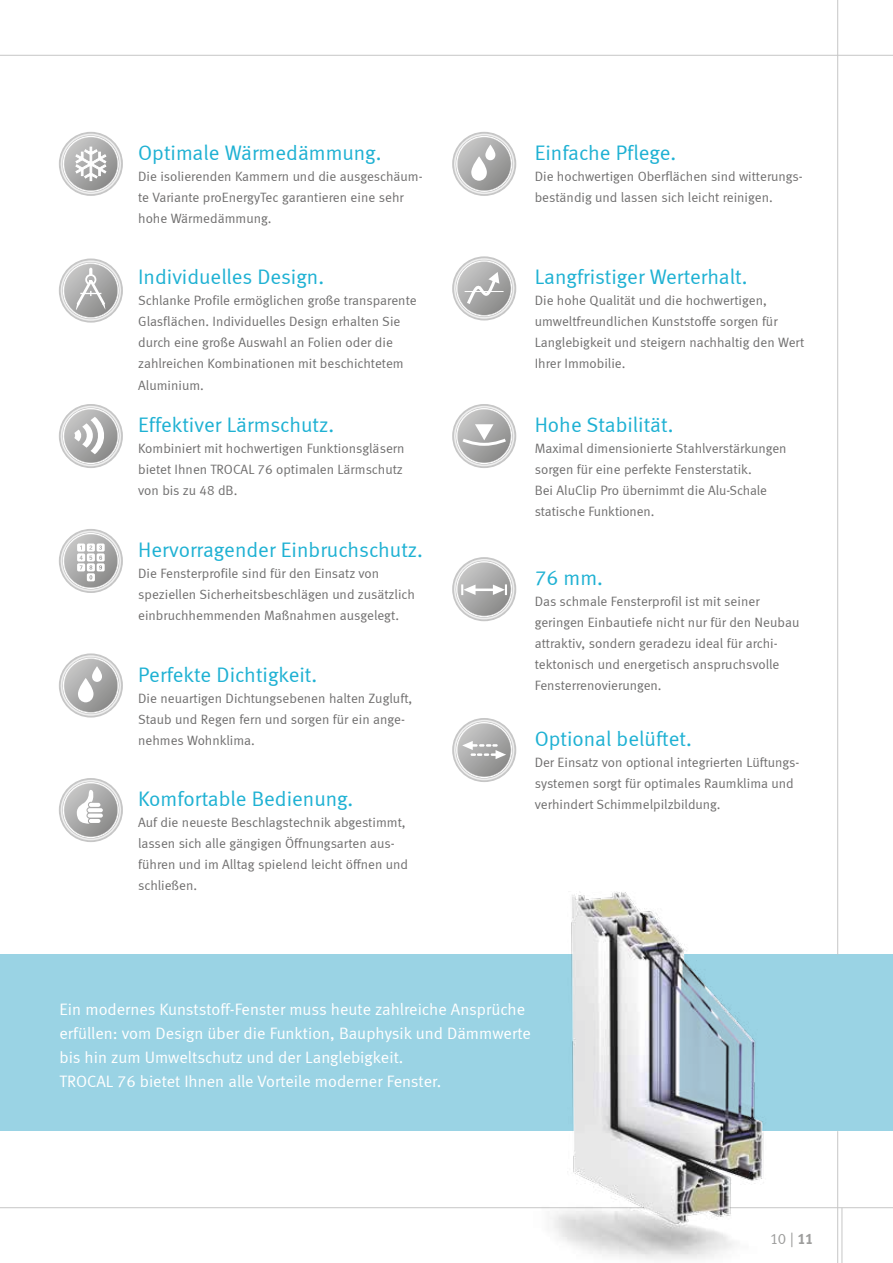
<style>
.page{position:relative;width:893px;height:1263px;background:#fff}
.page>*{position:absolute;margin:0;border:0;box-sizing:border-box;transform-origin:0 0}
.t1{font:21px "Meta Normal LF";color:#1eb1d3}
.t2{font:16.5px/24px "Meta Normal LF";color:#fff}
.t3{font:15px "Meta Normal LF";color:#9d9d9c}
.t4{font:13.5px/21px "Meta Normal LF";color:#706f6f}
.s1{font-family:"Meta Bold LF"}
</style>
<div class="page">
<hr style="left:842px;top:1208px;width:1px;height:55px;background:#c6c6c6">
<hr style="left:0;top:55px;width:893px;height:1px;background:#c6c6c6">
<hr style="left:0;top:1207px;width:893px;height:1px;background:#c6c6c6">
<div style="left:0;top:955px;width:893px;height:176px;background:#9ad3e4"></div>
<hr style="left:837px;top:0;width:1px;height:955px;background:#c6c6c6">
<img style="left:472px;top:865px;width:368px;height:398px">
<svg style="left:59px;top:531px;width:63px;height:60px"></svg>
<svg style="left:452px;top:134px;width:63px;height:60px"></svg>
<svg style="left:452px;top:258px;width:63px;height:61px"></svg>
<hr style="left:465px;top:291px;width:39px;height:1px;background:#fff">
<svg style="left:452px;top:406px;width:63px;height:60px"></svg>
<svg style="left:452px;top:559px;width:63px;height:60px"></svg>
<svg style="left:452px;top:720px;width:63px;height:60px"></svg>
<svg style="left:59px;top:406px;width:63px;height:60px"></svg>
<svg style="left:59px;top:134px;width:63px;height:60px"></svg>
<svg style="left:59px;top:260px;width:63px;height:61px"></svg>
<svg style="left:59px;top:655px;width:63px;height:61px"></svg>
<svg style="left:59px;top:780px;width:63px;height:60px"></svg>
<h1 class="t1" style="left:138px;top:140px;width:245px">Optimale Wärmedämmung.</h1>
<p class="t4" style="left:138px;top:166px;width:286px">Die isolierenden Kammern und die ausgeschäum&shy;te Variante proEnergyTec garantieren eine sehr hohe Wärmedämmung.</p>
<h1 class="t1" style="left:138px;top:265px;width:187px">Individuelles Design.</h1>
<p class="t4" style="left:138px;top:290px;width:280px">Schlanke Profile ermöglichen große transparente Glasflächen. Individuelles Design erhalten Sie durch eine große Auswahl an Folien oder die zahlreichen Kombinationen mit beschichtetem Aluminium.</p>
<h1 class="t1" style="left:138px;top:413px;width:198px">Effektiver Lärmschutz.</h1>
<p class="t4" style="left:138px;top:438px;width:268px;text-align:justify">Kombiniert mit hochwertigen Funktionsgläsern bietet Ihnen TROCAL 76 optimalen Lärmschutz von bis zu 48 dB.</p>
<h1 class="t1" style="left:138px;top:537px;width:286px">Hervorragender Einbruchschutz.</h1>
<p class="t4" style="left:138px;top:563px;width:278px">Die Fensterprofile sind für den Einsatz von speziellen Sicherheitsbeschlägen und zusätzlich einbruchhemmenden Maßnahmen ausgelegt.</p>
<h1 class="t1" style="left:138px;top:662px;width:181px">Perfekte Dichtigkeit.</h1>
<p class="t4" style="left:138px;top:687px;width:276px">Die neuartigen Dichtungsebenen halten Zugluft,<br>Staub und Regen fern und sorgen für ein ange&shy;nehmes Wohnklima.</p>
<h1 class="t1" style="left:138px;top:787px;width:217px">Komfortable Bedienung.</h1>
<p class="t4" style="left:138px;top:812px;width:271px">Auf die neueste Beschlagstechnik abgestimmt, lassen sich alle gängigen Öffnungsarten aus&shy;führen und im Alltag spielend leicht öffnen und schließen.</p>
<h1 class="t1" style="left:535px;top:140px;width:143px">Einfache Pflege.</h1>
<p class="t4" style="left:535px;top:166px;width:270px">Die hochwertigen Oberflächen sind witterungs&shy;beständig und lassen sich leicht reinigen.</p>
<h1 class="t1" style="left:535px;top:265px;width:214px">Langfristiger Werterhalt.</h1>
<p class="t4" style="left:535px;top:290px;width:271px">Die hohe Qualität und die hochwertigen, umweltfreundlichen Kunststoffe sorgen für Langlebigkeit und steigern nachhaltig den Wert Ihrer Immobilie.</p>
<h1 class="t1" style="left:535px;top:413px;width:140px">Hohe Stabilität.</h1>
<p class="t4" style="left:535px;top:438px;width:253px">Maximal dimensionierte Stahlverstärkungen sorgen für eine perfekte Fensterstatik.<br>Bei AluClip Pro übernimmt die Alu-Schale statische Funktionen.</p>
<h1 class="t1" style="left:535px;top:566px;width:70px">76 mm.</h1>
<p class="t4" style="left:535px;top:591px;width:266px">Das schmale Fensterprofil ist mit seiner geringen Einbautiefe nicht nur für den Neubau attraktiv, sondern geradezu ideal für archi&shy;tektonisch und energetisch anspruchsvolle Fensterrenovierungen.</p>
<h1 class="t1" style="left:535px;top:727px;width:159px">Optional belüftet.</h1>
<p class="t4" style="left:535px;top:752px;width:266px">Der Einsatz von optional integrierten Lüftungs&shy;systemen sorgt für optimales Raumklima und verhindert Schimmelpilzbildung.</p>
<p class="t2" style="left:60px;top:997px;width:473px">Ein modernes Kunststoff-Fenster muss heute zahlreiche Ansprüche erfüllen: vom Design über die Funktion, Bauphysik und Dämmwerte bis hin zum Umweltschutz und der Langlebigkeit.<br>TROCAL 76 bietet Ihnen alle Vorteile moderner Fenster.</p>
<p class="t3" style="left:770px;top:1230px;width:45px">10 | <span class="s1">11</span></p>
</div>
